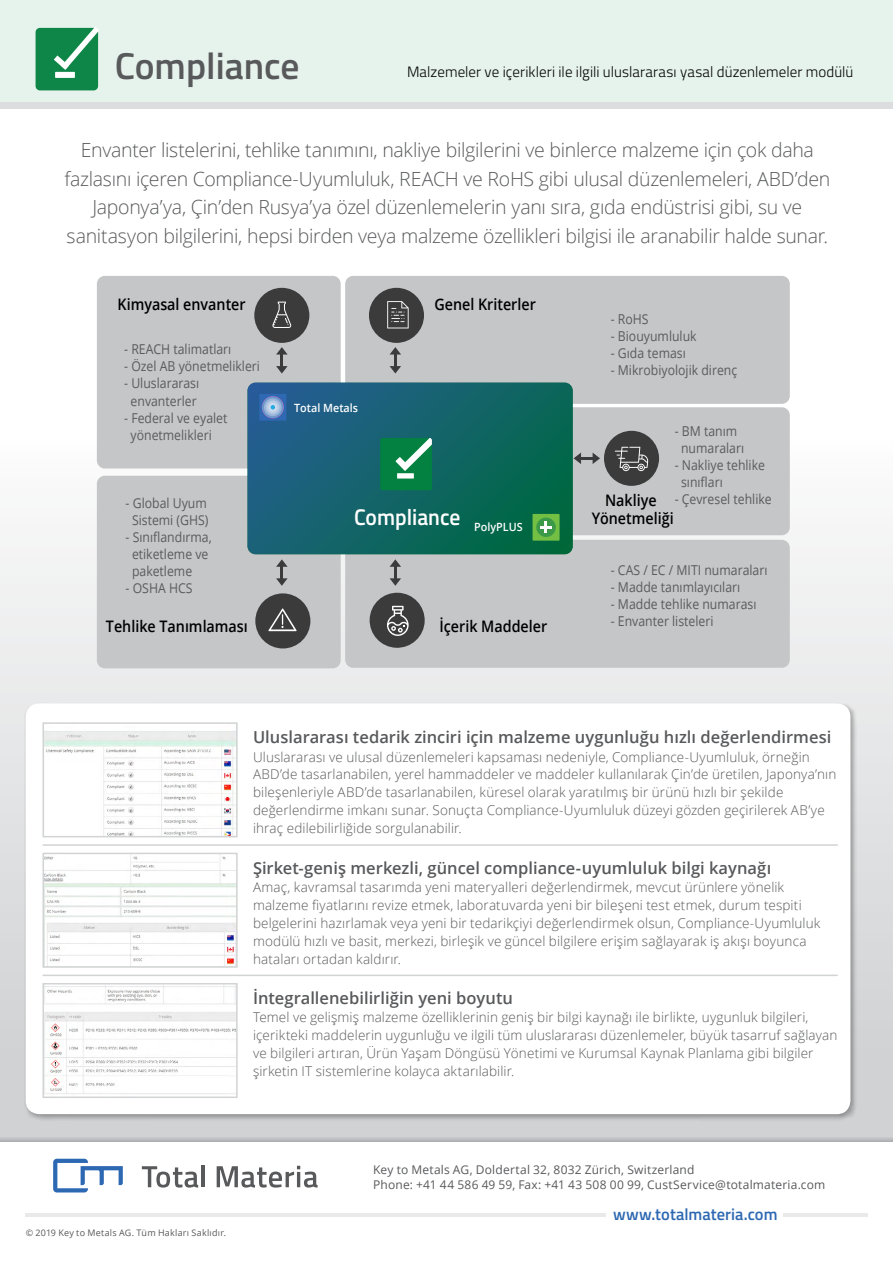
<style>
.page{position:relative;width:893px;height:1263px;background:#fff}
.page>*{position:absolute;margin:0;border:0;box-sizing:border-box;transform-origin:0 0}
.t1{font:600 37.5px "Titillium Web";color:#58595b}
.t2{font:600 22.65px "Titillium Web";color:#fff;scale:.95 1}
.t3{font:300 19.5px/28.5px "Open Sans";letter-spacing:-.015em;color:#58595b;text-align:center}
.t4{font:600 16.5px "Open Sans";color:#58595b}
.t5{font:600 16.5px "Titillium Web";color:#2d68b2}
.t6{font:600 15.9px/18.1px "Open Sans";color:#000;text-align:center;scale:.9 1}
.t7{font:300 15px "Titillium Web";letter-spacing:.005em;color:#000}
.t8{font:13.65px/17.1px "Open Sans";color:#5a5b5d;text-align:center;scale:.9 1}
.t9{font:300 13.5px/18px "Open Sans";letter-spacing:.01em;color:#58595b}
.t10{font:12px/15px "Open Sans";letter-spacing:.015em;color:#58595b}
.t11{font:600 11.4px "Open Sans";color:#fff;scale:.95 1}
.t12{font:9px "Open Sans";letter-spacing:.025em;color:#58595b}
</style>
<div class="page">
<div style="left:0;top:0;width:893px;height:102px;background:#e6f3ed"></div>
<div style="left:0;top:368px;width:893px;height:774px;background:linear-gradient(to bottom,#fff,#cbcdcf)"></div>
<div style="left:0;top:102px;width:893px;height:6px;background:#dcddde"></div>
<hr style="left:26px;top:1214px;width:580px;height:3px;background:#e9e9ea">
<hr style="left:783px;top:1214px;width:84px;height:3px;background:#e9e9ea">
<svg style="left:142px;top:1166px;width:56px;height:21px"></svg>
<hr style="left:202px;top:1165px;width:3px;height:22px;background:#58595b">
<svg style="left:217px;top:1166px;width:101px;height:21px"></svg>
<svg style="left:53px;top:1159px;width:70px;height:33px"></svg>
<svg style="left:0;top:1123px;width:893px;height:19px;background:#cbccce"></svg>
<svg style="left:85px;top:276px;width:715px;height:404px"></svg>
<div style="left:97px;top:276px;width:244px;height:192px;background:#c4c6c8;border-radius:8px"></div>
<svg style="left:276px;top:347px;width:12px;height:27px"></svg>
<div style="left:254px;top:288px;width:55px;height:55px;background:#3b3b3c;border-radius:50%"></div>
<svg style="left:272px;top:302px;width:19px;height:26px"></svg>
<div style="left:345px;top:276px;width:445px;height:128px;background:#c4c6c8;border-radius:8px"></div>
<div style="left:345px;top:407px;width:445px;height:128px;background:#c4c6c8;border-radius:8px"></div>
<div style="left:604px;top:431px;width:55px;height:55px;background:#3b3b3c;border-radius:50%"></div>
<hr style="left:579px;top:457px;width:15px;height:3px;background:#000">
<svg style="left:574px;top:453px;width:7px;height:11px"></svg>
<svg style="left:593px;top:453px;width:7px;height:11px"></svg>
<svg style="left:615px;top:447px;width:33px;height:24px"></svg>
<div style="left:97px;top:476px;width:244px;height:192px;background:#c4c6c8;border-radius:8px"></div>
<div style="left:345px;top:540px;width:445px;height:128px;background:#c4c6c8;border-radius:8px"></div>
<div style="left:255px;top:593px;width:55px;height:55px;background:#3b3b3c;border-radius:50%"></div>
<svg style="left:276px;top:559px;width:12px;height:27px"></svg>
<hr style="left:394px;top:565px;width:3px;height:14px;background:#000">
<svg style="left:390px;top:559px;width:11px;height:8px"></svg>
<svg style="left:390px;top:578px;width:11px;height:8px"></svg>
<svg style="left:248px;top:383px;width:325px;height:171px;background:#126368"></svg>
<svg style="left:380px;top:438px;width:52px;height:52px;background:#1f8f57"></svg>
<div style="left:397px;top:473px;width:17px;height:5px;background:#fff"></div>
<div style="left:533px;top:514px;width:27px;height:27px;background:#72bf44"></div>
<div style="left:536px;top:518px;width:20px;height:19px;background:#3b9947;border-radius:50%"></div>
<svg style="left:540px;top:521px;width:12px;height:12px"></svg>
<div style="left:259px;top:394px;width:27px;height:27px;background:#3069b3"></div>
<svg style="left:262px;top:396px;width:22px;height:22px"></svg>
<div style="left:264px;top:398px;width:18px;height:18px;background:#99b5d9;border-radius:50%"></div>
<div style="left:266px;top:400px;width:14px;height:14px;background:#b6cae4;border-radius:50%"></div>
<svg style="left:268px;top:403px;width:9px;height:9px"></svg>
<svg style="left:271px;top:405px;width:4px;height:4px"></svg>
<hr style="left:394px;top:353px;width:3px;height:14px;background:#000">
<svg style="left:390px;top:347px;width:11px;height:8px"></svg>
<svg style="left:390px;top:366px;width:11px;height:8px"></svg>
<div style="left:369px;top:288px;width:55px;height:55px;background:#3b3b3c;border-radius:50%"></div>
<svg style="left:268px;top:608px;width:29px;height:23px"></svg>
<svg style="left:387px;top:301px;width:22px;height:27px"></svg>
<svg style="left:370px;top:593px;width:55px;height:55px"></svg>
<div style="left:24px;top:702px;width:834px;height:419px;background:#000;opacity:.31"></div>
<div style="left:26px;top:703px;width:824px;height:411px;background:#fff;border-radius:14px"></div>
<img style="left:46px;top:731px;width:189px;height:103px">
<div style="left:43px;top:722px;width:195px;height:115px;border:2px solid #d1d3d4"></div>
<img style="left:46px;top:856px;width:189px;height:109px">
<div style="left:43px;top:853px;width:195px;height:115px;border:2px solid #d1d3d4"></div>
<img style="left:46px;top:986px;width:189px;height:108px">
<div style="left:43px;top:983px;width:195px;height:115px;border:2px solid #d1d3d4"></div>
<hr style="left:43px;top:844px;width:795px;height:2px;background:#d1d3d4">
<hr style="left:43px;top:974px;width:795px;height:2px;background:#d1d3d4">
<div style="left:36px;top:28px;width:62px;height:62px;background:#0e8647;border-radius:4px"></div>
<svg style="left:54px;top:27px;width:45px;height:51px"></svg>
<h1 class="t1" style="left:115px;top:38px;width:186px">Compliance</h1>
<p class="t7" style="left:407px;top:61px;width:448px">Malzemeler ve içerikleri ile ilgili uluslararası yasal düzenlemeler modülü</p>
<p class="t3" style="left:65px;top:136px;width:767px">Envanter listelerini, tehlike tanımını, nakliye bilgilerini ve binlerce malzeme için çok daha fazlasını içeren Compliance-Uyumluluk, REACH ve RoHS gibi ulusal düzenlemeleri, ABD’den Japonya’ya, Çin’den Rusya’ya özel düzenlemelerin yanı sıra, gıda endüstrisi gibi, su ve sanitasyon bilgilerini, hepsi birden veya malzeme özellikleri bilgisi ile aranabilir halde sunar.</p>
<p class="t6" style="left:118px;top:295px;width:144px">Kimyasal envanter</p>
<p class="t8" style="left:124px;top:341px;width:121px">- REACH talimatları</p>
<p class="t8" style="left:124px;top:358px;width:152px">- Özel AB yönetmelikleri</p>
<p class="t8" style="left:124px;top:375px;width:85px">- Uluslararası envanterler</p>
<p class="t8" style="left:131px;top:409px;width:109px;text-align:left;text-indent:-6px">- Federal ve eyalet yönetmelikleri</p>
<p class="t8" style="left:126px;top:494px;width:94px">- Global Uyum<br>Sistemi (GHS)</p>
<p class="t8" style="left:132px;top:528px;width:90px;text-align:left;text-indent:-6px">- Sınıflandırma, etiketleme ve paketleme</p>
<p class="t8" style="left:126px;top:579px;width:76px">- OSHA HCS</p>
<p class="t11" style="left:294px;top:400px;width:69px">Total Metals</p>
<p class="t6" style="left:434px;top:295px;width:114px">Genel Kriterler</p>
<h2 class="t2" style="left:354px;top:500px;width:113px">Compliance</h2>
<p class="t11" style="left:474px;top:519px;width:52px">PolyPLUS</p>
<p class="t6" style="left:106px;top:617px;width:159px">Tehlike Tanımlaması</p>
<p class="t6" style="left:439px;top:617px;width:121px">İçerik Maddeler</p>
<p class="t8" style="left:611px;top:310px;width:44px">- RoHS</p>
<p class="t8" style="left:611px;top:327px;width:97px">- Biouyumluluk</p>
<p class="t8" style="left:611px;top:344px;width:85px">- Gıda teması</p>
<p class="t8" style="left:611px;top:361px;width:142px">- Mikrobiyolojik direnç</p>
<p class="t8" style="left:675px;top:422px;width:79px">- BM tanım numaraları</p>
<p class="t8" style="left:681px;top:456px;width:95px;text-align:left;text-indent:-6px">- Nakliye tehlike sınıfları</p>
<p class="t8" style="left:675px;top:490px;width:109px">- Çevresel tehlike</p>
<p class="t6" style="left:592px;top:491px;width:93px">Nakliye<br>Yönetmeliği</p>
<p class="t8" style="left:611px;top:561px;width:176px">- CAS / EC / MITI numaraları</p>
<p class="t8" style="left:611px;top:578px;width:145px">- Madde tanımlayıcıları</p>
<p class="t8" style="left:611px;top:595px;width:163px">- Madde tehlike numarası</p>
<p class="t8" style="left:611px;top:612px;width:116px">- Envanter listeleri</p>
<p class="t4" style="left:253px;top:726px;width:580px">Uluslararası tedarik zinciri için malzeme uygunluğu hızlı değerlendirmesi</p>
<p class="t9" style="left:253px;top:747px;width:585px">Uluslararası ve ulusal düzenlemeleri kapsaması nedeniyle, Compliance-Uyumluluk, örneğin ABD’de tasarlanabilen, yerel hammaddeler ve maddeler kullanılarak Çin’de üretilen, Japonya’nın bileşenleriyle ABD’de tasarlanabilen, küresel olarak yaratılmış bir ürünü hızlı bir şekilde değerlendirme imkanı sunar. Sonuçta Compliance-Uyumluluk düzeyi gözden geçirilerek AB’ye ihraç edilebilirliğide sorgulanabilir.</p>
<p class="t4" style="left:253px;top:856px;width:520px">Şirket-geniş merkezli, güncel compliance-uyumluluk bilgi kaynağı</p>
<p class="t9" style="left:253px;top:877px;width:569px">Amaç, kavramsal tasarımda yeni materyalleri değerlendirmek, mevcut ürünlere yönelik malzeme fiyatlarını revize etmek, laboratuvarda yeni bir bileşeni test etmek, durum tespiti belgelerini hazırlamak veya yeni bir tedarikçiyi değerlendirmek olsun, Compliance-Uyumluluk modülü hızlı ve basit, merkezi, birleşik ve güncel bilgilere erişim sağlayarak iş akışı boyunca hataları ortadan kaldırır.</p>
<p class="t4" style="left:253px;top:987px;width:261px">İntegrallenebilirliğin yeni boyutu</p>
<p class="t9" style="left:253px;top:1008px;width:586px">Temel ve gelişmiş malzeme özelliklerinin geniş bir bilgi kaynağı ile birlikte, uygunluk bilgileri, içerikteki maddelerin uygunluğu ve ilgili tüm uluslararası düzenlemeler, büyük tasarruf sağlayan ve bilgileri artıran, Ürün Yaşam Döngüsü Yönetimi ve Kurumsal Kaynak Planlama gibi bilgiler şirketin IT sistemlerine kolayca aktarılabilir.</p>
<p class="t12" style="left:26px;top:1226px;width:202px">© 2019 Key to Metals AG. Tüm Hakları Saklıdır.</p>
<p class="t10" style="left:373px;top:1162px;width:454px">Key to Metals AG, Doldertal 32, 8032 Zürich, Switzerland<br>Phone: +41 44 586 49 59, Fax: +41 43 508 00 99, CustService@totalmateria.com</p>
<p class="t5" style="left:613px;top:1202px;width:166px">www.totalmateria.com</p>
</div>
